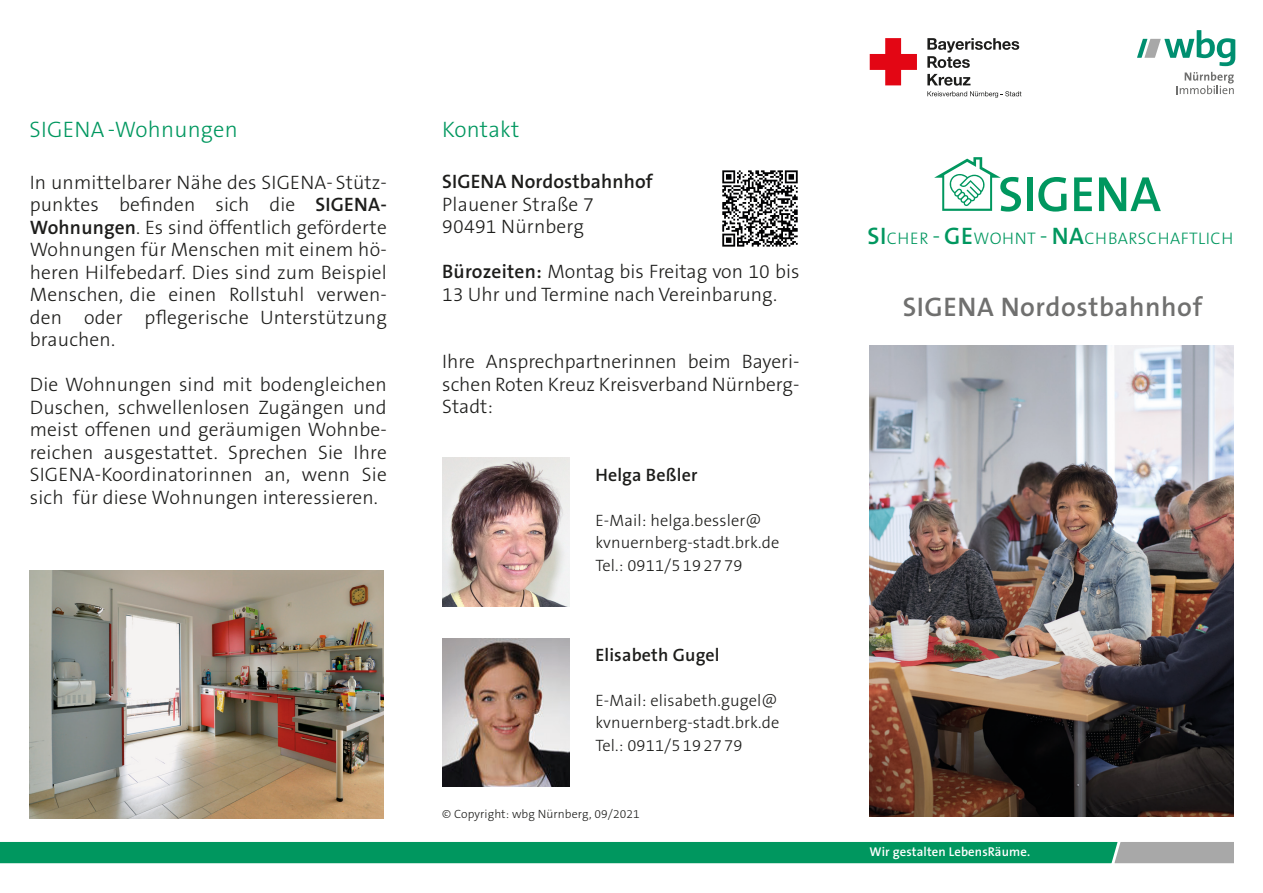
<style>
.page{position:relative;width:1263px;height:893px;background:#fff}
.page>*{position:absolute;margin:0;border:0;box-sizing:border-box;transform-origin:0 0}
.HL2{font:600 27px "The Sans B6";letter-spacing:.02em;color:#70706f}
.HL2-2{font:300 22.5px "The Sans B3";letter-spacing:.01em;color:#00975f}
.Copy{font:300 19.5px/22.5px "The Sans B3";letter-spacing:.01em;color:#1d1d1b;text-align:justify}
.Copy-2{font:600 19.5px "The Sans B6";letter-spacing:.005em;color:#1d1d1b}
.Copy-3{font:600 18px "The Sans B6";letter-spacing:.01em;color:#1d1d1b}
.HL2-3{font:300 16.8px "The Sans B3";letter-spacing:.03em;color:#00975f}
.Copy-4{font:300 16.5px/22.5px "The Sans B3";letter-spacing:.01em;color:#1d1d1b}
.t1{font:600 12.75px "The Sans B6";letter-spacing:.01em;color:#fff}
.HL2-4{font:300 12px "The Sans B3";letter-spacing:.01em;color:#1d1d1b}
.s1{font-family:"The Sans B6";font-weight:600}
.s2{font-family:"The Sans B6";font-weight:600;font-size:24px}
.s3{font-size:24px}
</style>
<div class="page">
<svg style="left:0;top:842px;width:1233px;height:21px;background:#109866"></svg>
<img style="left:870px;top:346px;width:363px;height:471px">
<svg style="left:1176px;top:72px;width:58px;height:22px"></svg>
<svg style="left:1137px;top:30px;width:98px;height:36px"></svg>
<img style="left:442px;top:458px;width:128px;height:149px">
<img style="left:442px;top:639px;width:128px;height:148px">
<svg style="left:934px;top:157px;width:87px;height:55px"></svg>
<div style="left:1027px;top:177px;width:5px;height:34px;background:#00975f"></div>
<svg style="left:1038px;top:177px;width:28px;height:35px"></svg>
<svg style="left:1074px;top:177px;width:18px;height:34px"></svg>
<svg style="left:1099px;top:177px;width:62px;height:34px"></svg>
<svg style="left:927px;top:74px;width:94px;height:24px"></svg>
<svg style="left:927px;top:38px;width:92px;height:30px"></svg>
<svg style="left:870px;top:38px;width:47px;height:47px"></svg>
<img style="left:30px;top:571px;width:354px;height:247px">
<img style="left:722px;top:170px;width:76px;height:77px">
<p class="HL2-2" style="left:30px;top:118px;width:210px">SIGENA-Wohnungen</p>
<p class="Copy" style="left:30px;top:172px;width:359px">In unmittelbarer Nähe des SIGENA- Stütz&shy;punktes befinden sich die <span class="s1">SIGENA-Wohnungen</span>. Es sind öffentlich geförderte Wohnungen für Menschen mit einem hö&shy;heren Hilfebedarf. Dies sind zum Beispiel Menschen, die einen Rollstuhl verwen&shy;den oder pflegerische Unterstützung brauchen.</p>
<p class="Copy" style="left:30px;top:374px;width:359px">Die Wohnungen sind mit bodengleichen Duschen, schwellenlosen Zugängen und meist offenen und geräumigen Wohnbe&shy;reichen ausgestattet. Sprechen Sie Ihre SIGENA-Koordinatorinnen an, wenn Sie sich für diese Wohnungen interessieren.</p>
<p class="HL2-2" style="left:442px;top:118px;width:79px">Kontakt</p>
<p class="Copy-2" style="left:442px;top:171px;width:212px">SIGENA Nordostbahnhof</p>
<p class="Copy" style="left:442px;top:193px;width:153px">Plauener Straße 7</p>
<p class="Copy" style="left:442px;top:216px;width:143px">90491 Nürnberg</p>
<p class="Copy" style="left:442px;top:261px;width:359px"><span class="s1">Bürozeiten:</span> Montag bis Freitag von 10 bis<br>13 Uhr und Termine nach Vereinbarung.</p>
<p class="Copy" style="left:442px;top:351px;width:359px">Ihre Ansprechpartnerinnen beim Bayeri&shy;schen Roten Kreuz Kreisverband Nürnberg-Stadt:</p>
<p class="Copy-3" style="left:595px;top:465px;width:104px">Helga Beßler</p>
<p class="Copy-4" style="left:595px;top:509px;width:186px">E-Mail: helga.bessler@ kvnuernberg-stadt.brk.de</p>
<p class="Copy-4" style="left:595px;top:554px;width:149px">Tel.: 0911/5 19 27 79</p>
<p class="Copy-3" style="left:595px;top:645px;width:126px">Elisabeth Gugel</p>
<p class="Copy-4" style="left:595px;top:689px;width:186px">E-Mail: elisabeth.gugel@ kvnuernberg-stadt.brk.de</p>
<p class="Copy-4" style="left:595px;top:734px;width:149px">Tel.: 0911/5 19 27 79</p>
<p class="HL2-4" style="left:442px;top:807px;width:199px">© Copyright: wbg Nürnberg, 09/2021</p>
<p class="HL2-3" style="left:867px;top:229px;width:367px"><span class="s2">SI</span>CHER <span class="s3">-</span><span class="s2">GE</span>WOHNT <span class="s3">-</span> <span class="s2">NA</span>CHBARSCHAFTLICH</p>
<p class="HL2" style="left:903px;top:292px;width:301px">SIGENA Nordostbahnhof</p>
<p class="t1" style="left:869px;top:845px;width:162px">Wir gestalten LebensRäume.</p>
</div>
